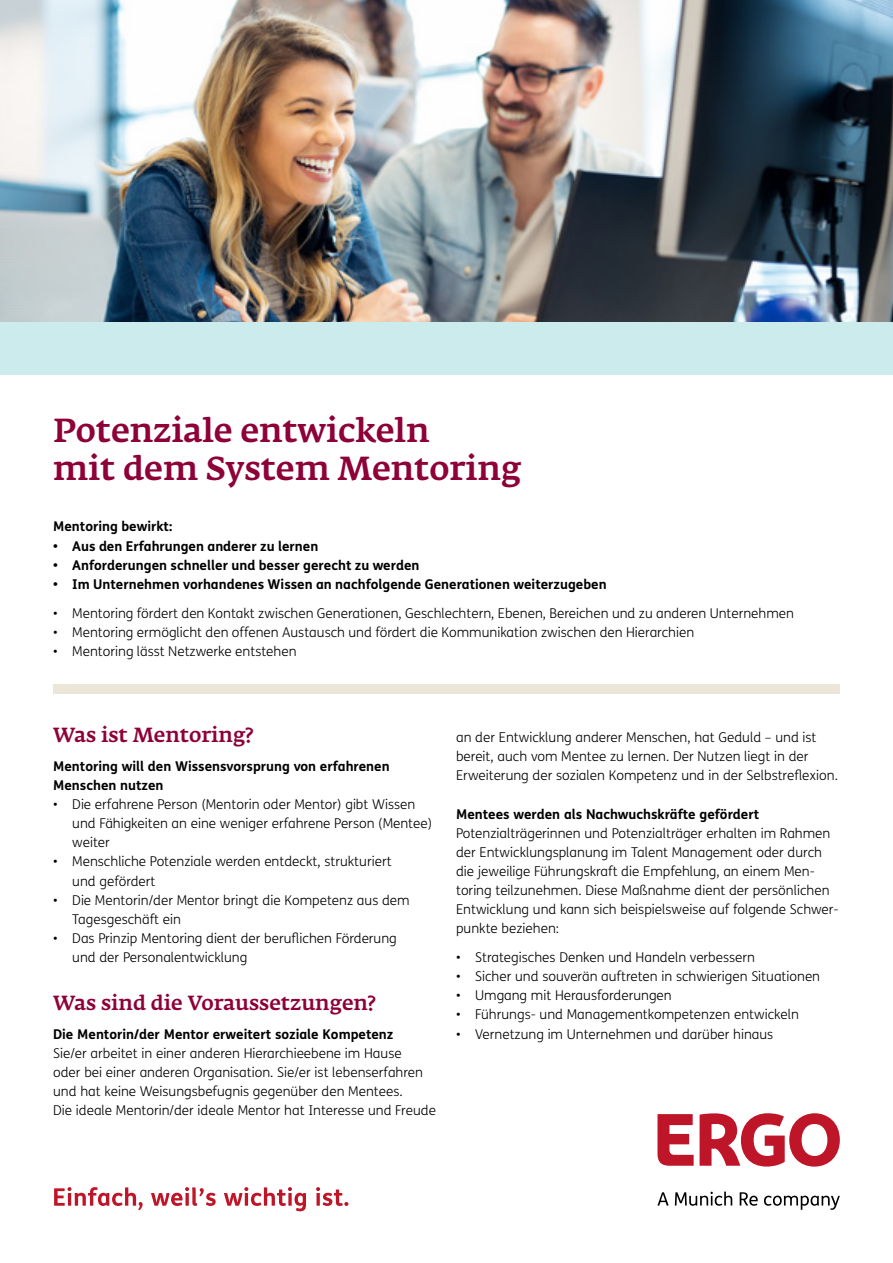
<style>
.page{position:relative;width:893px;height:1263px;background:#fff}
.page>*{position:absolute;margin:0;border:0;box-sizing:border-box;transform-origin:0 0}
.t1{font:500 33px/38.2px "Fedra Serif A Pro";color:#8e0038}
.t2{font:500 20.25px "Fedra Serif A Pro";color:#8e0038}
.t3{font:300 13.5px/19.2px "FS Me";color:#000}
.t4{font:700 13.5px/19.2px "FS Me";color:#000}
</style>
<div class="page">
<div style="left:0;top:321px;width:893px;height:53px;background:#ccebed"></div>
<img style="left:0;top:0;width:893px;height:321px">
<div style="left:53px;top:685px;width:787px;height:9px;background:#ebe6d8"></div>
<svg style="left:700px;top:1113px;width:140px;height:53px"></svg>
<svg style="left:657px;top:1114px;width:37px;height:52px"></svg>
<svg style="left:657px;top:1191px;width:183px;height:19px"></svg>
<svg style="left:54px;top:1187px;width:294px;height:24px"></svg>
<h1 class="t1" style="left:53px;top:411px;width:469px">Potenziale entwickeln<br>mit dem System Mentoring</h1>
<p class="t4" style="left:53px;top:516px;width:121px">Mentoring bewirkt:</p>
<p class="t4" style="left:53px;top:535px;width:267px">• Aus den Erfahrungen anderer zu lernen</p>
<p class="t4" style="left:53px;top:555px;width:368px">• Anforderungen schneller und besser gerecht zu werden</p>
<p class="t4" style="left:53px;top:574px;width:555px">• Im Unternehmen vorhandenes Wissen an nachfolgende Generationen weiterzugeben</p>
<p class="t3" style="left:53px;top:603px;width:742px">• Mentoring fördert den Kontakt zwischen Generationen, Geschlechtern, Ebenen, Bereichen und zu anderen Unternehmen</p>
<p class="t3" style="left:53px;top:622px;width:642px">• Mentoring ermöglicht den offenen Austausch und fördert die Kommunikation zwischen den Hierarchien</p>
<p class="t3" style="left:53px;top:641px;width:245px">• Mentoring lässt Netzwerke entstehen</p>
<h2 class="t2" style="left:53px;top:723px;width:201px">Was ist Mentoring?</h2>
<p class="t4" style="left:53px;top:756px;width:338px">Mentoring will den Wissensvorsprung von erfahrenen<br>Menschen nutzen</p>
<p class="t3" style="left:72px;top:794px;width:361px;text-indent:-19px">• Die erfahrene Person (Mentorin oder Mentor) gibt Wissen und Fähigkeiten an eine weniger erfahrene Person (Mentee) weiter</p>
<p class="t3" style="left:72px;top:852px;width:321px;text-indent:-19px">• Menschliche Potenziale werden entdeckt, strukturiert und gefördert</p>
<p class="t3" style="left:72px;top:890px;width:339px;text-indent:-19px">• Die Mentorin/der Mentor bringt die Kompetenz aus dem<br>Tagesgeschäft ein</p>
<p class="t3" style="left:72px;top:928px;width:326px;text-indent:-19px">• Das Prinzip Mentoring dient der beruflichen Förderung und der Personalentwicklung</p>
<h2 class="t2" style="left:53px;top:991px;width:324px">Was sind die Voraussetzungen?</h2>
<p class="t4" style="left:53px;top:1023px;width:342px">Die Mentorin/der Mentor erweitert soziale Kompetenz</p>
<p class="t3" style="left:53px;top:1043px;width:384px">Sie/er arbeitet in einer anderen Hierarchieebene im Hause<br>oder bei einer anderen Organisation. Sie/er ist lebenserfahren und hat keine Weisungsbefugnis gegenüber den Mentees.<br>Die ideale Mentorin/der ideale Mentor hat Interesse und Freude</p>
<p class="t3" style="left:456px;top:727px;width:383px">an der Entwicklung anderer Menschen, hat Geduld – und ist bereit, auch vom Mentee zu lernen. Der Nutzen liegt in der<br>Erweiterung der sozialen Kompetenz und in der Selbstreflexion.</p>
<p class="t4" style="left:456px;top:803px;width:305px">Mentees werden als Nachwuchskräfte gefördert</p>
<p class="t3" style="left:456px;top:823px;width:384px">Potenzialträgerinnen und Potenzialträger erhalten im Rahmen der Entwicklungsplanung im Talent Management oder durch die jeweilige Führungskraft die Empfehlung, an einem Men&shy;toring teilzunehmen. Diese Maßnahme dient der persönlichen Entwicklung und kann sich beispielsweise auf folgende Schwer&shy;punkte beziehen:</p>
<p class="t3" style="left:456px;top:947px;width:300px">• Strategisches Denken und Handeln verbessern</p>
<p class="t3" style="left:456px;top:966px;width:366px">• Sicher und souverän auftreten in schwierigen Situationen</p>
<p class="t3" style="left:456px;top:986px;width:217px">• Umgang mit Herausforderungen</p>
<p class="t3" style="left:456px;top:1005px;width:344px">• Führungs- und Managementkompetenzen entwickeln</p>
<p class="t3" style="left:456px;top:1024px;width:319px">• Vernetzung im Unternehmen und darüber hinaus</p>
</div>
